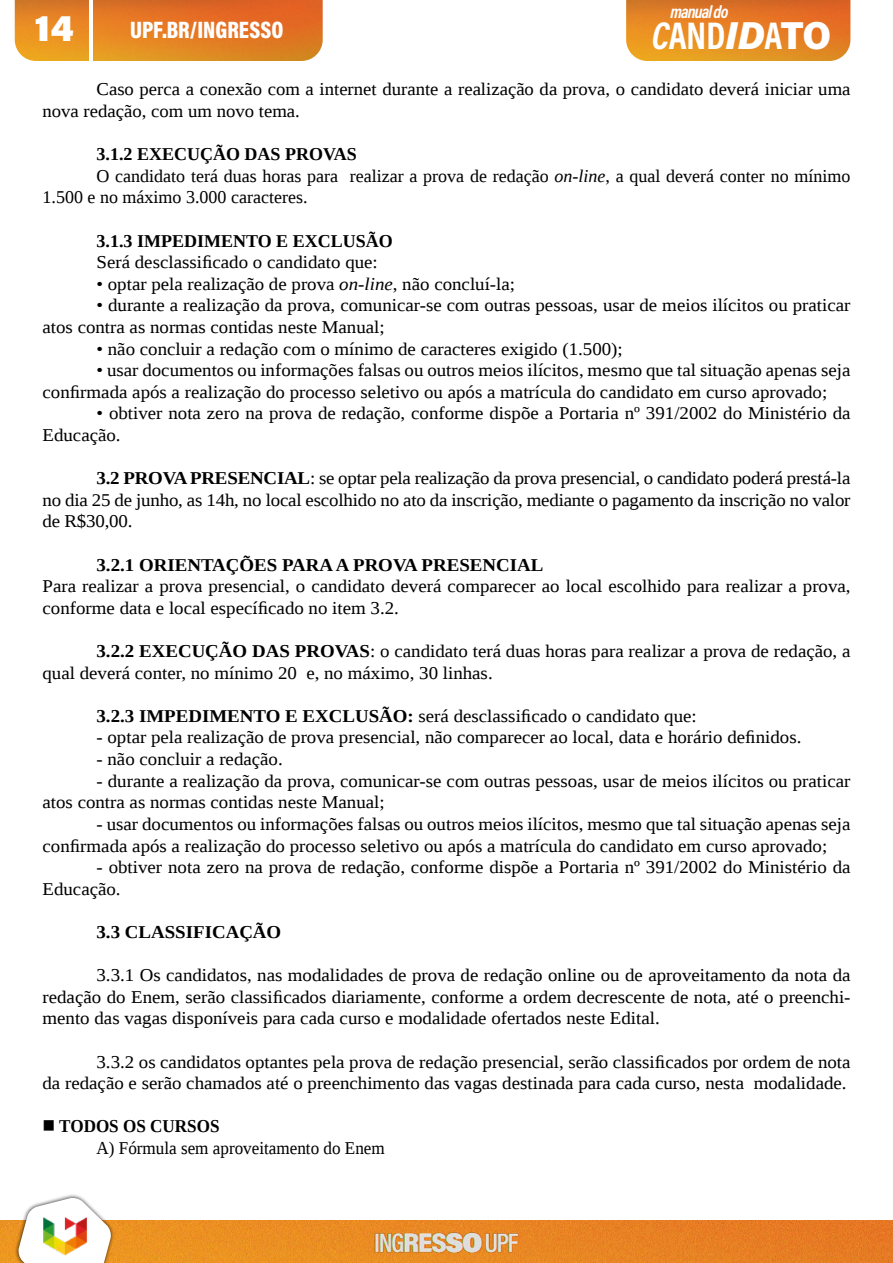
<style>
.page{position:relative;width:893px;height:1263px;background:#fff}
.page>*{position:absolute;margin:0;border:0;box-sizing:border-box;transform-origin:0 0}
.t1{font:39px "Acumin Variable Concept";letter-spacing:-.005em;color:#fff;scale:.95 1}
.t2{font:37.5px "Acumin Variable Concept";color:#fff;scale:1.05 1}
.t3{font:24px "Acumin Variable Concept";color:#fff;scale:.95 1}
.t4{font:18px/21.6px "Liberation Serif";color:#000;scale:1.05 1}
.t5{font:18px "Liberation Serif";color:#000}
.t6{font:18px/21.6px "Liberation Serif";color:#000;scale:1.04 1}
.t7{font:700 18px "Liberation Serif";color:#000;scale:1.05 1}
.t8{font:700 18px "Liberation Serif";color:#000}
.t9{font:18px/21.6px "Liberation Serif";color:#000;scale:.95 1}
.t10{font:18px "Acumin Variable Concept";letter-spacing:-.05em;color:#fff;scale:.95 1}
.s1{font-style:italic}
.s2{font-weight:700}
</style>
<div class="page">
<img style="left:0;top:1220px;width:893px;height:43px">
<img style="left:15px;top:0;width:308px;height:61px">
<img style="left:626px;top:0;width:224px;height:61px">
<div style="left:15px;top:1194px;width:100px;height:69px;background:#000;opacity:.75"></div>
<svg style="left:18px;top:1197px;width:94px;height:66px"></svg>
<hr style="left:89px;top:0;width:3px;height:61px;background:#fff">
<img style="left:37px;top:1208px;width:55px;height:55px">
<img style="left:372px;top:1228px;width:149px;height:28px">
<p class="t10" style="left:670px;top:-1px;width:62px">manual do</p>
<h1 class="t1" style="left:652px;top:8px;width:190px">CANDIDATO</h1>
<p class="t6" style="left:43px;top:78px;width:778px;text-indent:54px">Caso perca a conexão com a internet durante a realização da prova, o candidato deverá iniciar uma nova redação, com um novo tema.</p>
<p class="t8" style="left:97px;top:142px;width:262px">3.1.2 EXECUÇÃO DAS PROVAS</p>
<p class="t5" style="left:97px;top:164px;width:755px">O candidato terá duas horas para realizar a prova de redação <span class="s1">on-line</span>, a qual deverá conter no mínimo</p>
<p class="t5" style="left:43px;top:186px;width:266px">1.500 e no máximo 3.000 caracteres.</p>
<p class="t8" style="left:97px;top:228px;width:298px">3.1.3 IMPEDIMENTO E EXCLUSÃO</p>
<p class="t4" style="left:97px;top:251px;width:269px">Será desclassificado o candidato que:</p>
<p class="t4" style="left:97px;top:273px;width:400px">• optar pela realização de prova <span class="s1">on-line</span>, não concluí-la;</p>
<p class="t4" style="left:43px;top:294px;width:771px;text-indent:54px">• durante a realização da prova, comunicar-se com outras pessoas, usar de meios ilícitos ou praticar atos contra as normas contidas neste Manual;</p>
<p class="t4" style="left:97px;top:338px;width:503px">• não concluir a redação com o mínimo de caracteres exigido (1.500);</p>
<p class="t4" style="left:43px;top:359px;width:771px;text-indent:54px">• usar documentos ou informações falsas ou outros meios ilícitos, mesmo que tal situação apenas seja confirmada após a realização do processo seletivo ou após a matrícula do candidato em curso aprovado;</p>
<p class="t4" style="left:43px;top:402px;width:771px;text-indent:54px">• obtiver nota zero na prova de redação, conforme dispõe a Portaria nº 391/2002 do Ministério da<br>Educação.</p>
<p class="t4" style="left:43px;top:467px;width:771px;text-align:justify;text-indent:54px"><span class="s2">3.2 PROVA PRESENCIAL</span>: se optar pela realização da prova presencial, o candidato poderá prestá-la no dia 25 de junho, as 14h, no local escolhido no ato da inscrição, mediante o pagamento da inscrição no valor de R$30,00.</p>
<p class="t7" style="left:97px;top:552px;width:427px">3.2.1 ORIENTAÇÕES PARA A PROVA PRESENCIAL</p>
<p class="t4" style="left:43px;top:575px;width:771px">Para realizar a prova presencial, o candidato deverá comparecer ao local escolhido para realizar a prova, conforme data e local específicado no item 3.2.</p>
<p class="t4" style="left:43px;top:640px;width:771px;text-indent:54px"><span class="s2">3.2.2 EXECUÇÃO DAS PROVAS</span>: o candidato terá duas horas para realizar a prova de redação, a qual deverá conter, no mínimo 20 e, no máximo, 30 linhas.</p>
<p class="t4" style="left:97px;top:705px;width:573px"><span class="s2">3.2.3 IMPEDIMENTO E EXCLUSÃO:</span> será desclassificado o candidato que:</p>
<p class="t4" style="left:97px;top:726px;width:673px">- optar pela realização de prova presencial, não comparecer ao local, data e horário definidos.</p>
<p class="t4" style="left:97px;top:748px;width:179px">- não concluir a redação.</p>
<p class="t4" style="left:43px;top:770px;width:771px;text-indent:54px">- durante a realização da prova, comunicar-se com outras pessoas, usar de meios ilícitos ou praticar atos contra as normas contidas neste Manual;</p>
<p class="t4" style="left:43px;top:813px;width:771px;text-indent:54px">- usar documentos ou informações falsas ou outros meios ilícitos, mesmo que tal situação apenas seja confirmada após a realização do processo seletivo ou após a matrícula do candidato em curso aprovado;</p>
<p class="t4" style="left:43px;top:856px;width:771px;text-indent:54px">- obtiver nota zero na prova de redação, conforme dispõe a Portaria nº 391/2002 do Ministério da<br>Educação.</p>
<p class="t7" style="left:97px;top:920px;width:178px">3.3 CLASSIFICAÇÃO</p>
<p class="t4" style="left:43px;top:964px;width:771px;text-align:justify;text-indent:54px">3.3.1 Os candidatos, nas modalidades de prova de redação online ou de aproveitamento da nota da redação do Enem, serão classificados diariamente, conforme a ordem decrescente de nota, até o preenchi&shy;mento das vagas disponíveis para cada curso e modalidade ofertados neste Edital.</p>
<p class="t4" style="left:43px;top:1050px;width:771px;text-align:right">3.3.2 os candidatos optantes pela prova de redação presencial, serão classificados por ordem de nota<br>da redação e serão chamados até o preenchimento das vagas destinada para cada curso, nesta modalidade.</p>
<p class="t9" style="left:97px;top:1115px;width:305px;text-indent:-54px">■ <span class="s2">TODOS OS CURSOS<br></span>A) Fórmula sem aproveitamento do Enem</p>
<h2 class="t2" style="left:34px;top:2px;width:39px">14</h2>
<h3 class="t3" style="left:130px;top:13px;width:163px">UPF.BR/INGRESSO</h3>
</div>
